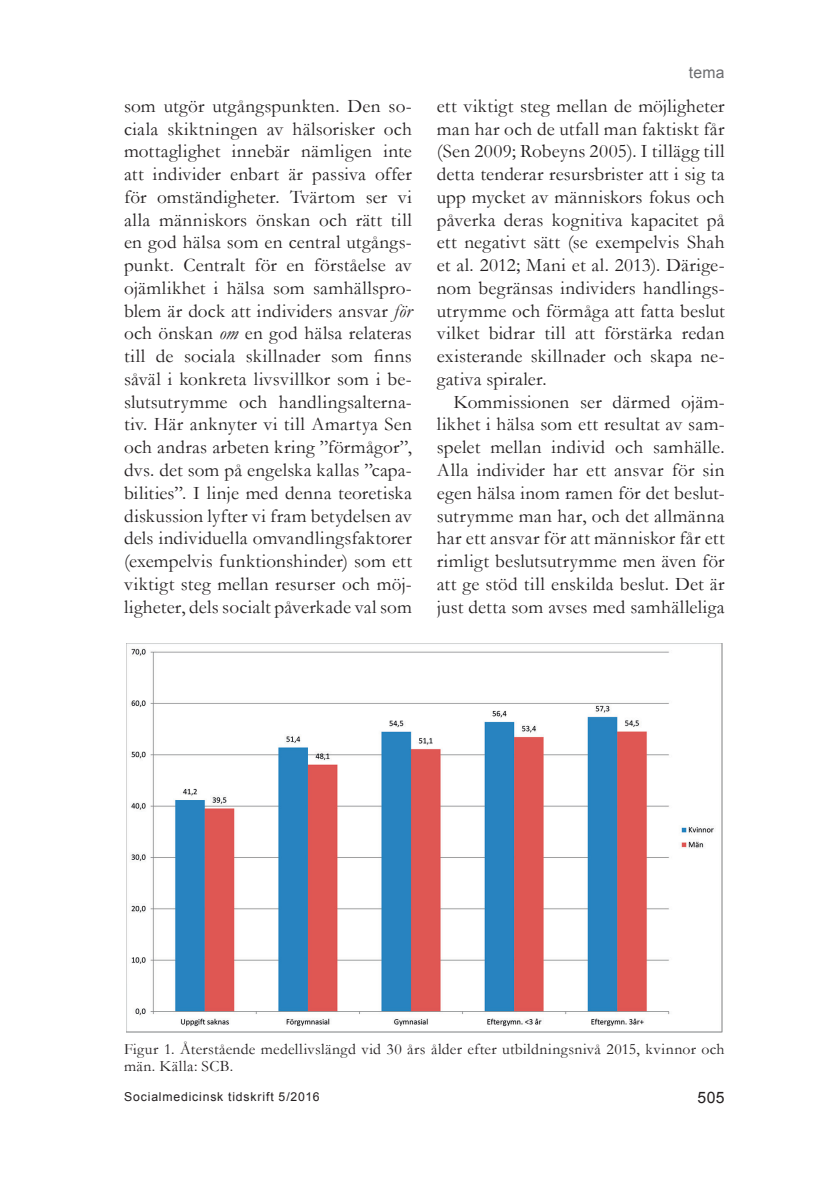
<style>
.page{position:relative;width:819px;height:1201px;background:#fff}
.page>*{position:absolute;margin:0;border:0;box-sizing:border-box;transform-origin:0 0}
.bröd_med_indrag{font:19.25px/22.8px "Garamond";letter-spacing:.01em;color:#231f20;text-align:justify}
.figtext{font:15.75px/17.5px "Garamond";letter-spacing:.02em;color:#231f20}
.t1{font:15.75px "Arial";color:#6c6d70}
.t2{font:15.75px "Arial";color:#231f20}
.t3{font:12.25px "Arial";letter-spacing:.065em;color:#231f20}
.s1{font-style:italic}
</style>
<div class="page">
<img style="left:127px;top:644px;width:595px;height:388px">
<p class="t1" style="left:689px;top:62px;width:37px">tema</p>
<p class="bröd_med_indrag" style="left:124px;top:94px;width:289px">som utgör utgångspunkten. Den so&shy;ciala skiktningen av hälsorisker och mottaglighet innebär nämligen inte att individer enbart är passiva offer för omständigheter. Tvärtom ser vi alla människors önskan och rätt till en god hälsa som en central utgångs&shy;punkt. Centralt för en förståelse av ojämlikhet i hälsa som samhällspro&shy;blem är dock att individers ansvar <span class="s1">för </span>och önskan <span class="s1">om</span> en god hälsa relateras till de sociala skillnader som finns såväl i konkreta livsvillkor som i be&shy;slutsutrymme och handlingsalterna&shy;tiv. Här anknyter vi till Amartya Sen och andras arbeten kring ”förmågor”, dvs. det som på engelska kallas ”capa&shy;bilities”. I linje med denna teoretiska diskussion lyfter vi fram betydelsen av dels individuella omvandlingsfaktorer (exempelvis funktionshinder) som ett viktigt steg mellan resurser och möj&shy;ligheter, dels socialt påverkade val som</p>
<p class="bröd_med_indrag" style="left:437px;top:94px;width:289px">ett viktigt steg mellan de möjligheter man har och de utfall man faktiskt får (Sen 2009; Robeyns 2005). I tillägg till detta tenderar resursbrister att i sig ta upp mycket av människors fokus och påverka deras kognitiva kapacitet på ett negativt sätt (se exempelvis Shah et al. 2012; Mani et al. 2013). Därige&shy;nom begränsas individers handlings&shy;utrymme och förmåga att fatta beslut vilket bidrar till att förstärka redan existerande skillnader och skapa ne&shy;gativa spiraler.</p>
<p class="bröd_med_indrag" style="left:437px;top:390px;width:289px;text-indent:17px">Kommissionen ser därmed ojäm&shy;likhet i hälsa som ett resultat av sam&shy;spelet mellan individ och samhälle.<br>Alla individer har ett ansvar för sin egen hälsa inom ramen för det beslut&shy;sutrymme man har, och det allmänna har ett ansvar för att människor får ett rimligt beslutsutrymme men även för att ge stöd till enskilda beslut. Det är just detta som avses med samhälleliga</p>
<p class="figtext" style="left:124px;top:1039px;width:602px">Figur 1. Återstående medellivslängd vid 30 års ålder efter utbildningsnivå 2015, kvinnor och män. Källa: SCB.</p>
<p class="t3" style="left:124px;top:1088px;width:197px">Socialmedicinsk tidskrift 5/2016</p>
<p class="t2" style="left:697px;top:1087px;width:29px">505</p>
</div>
